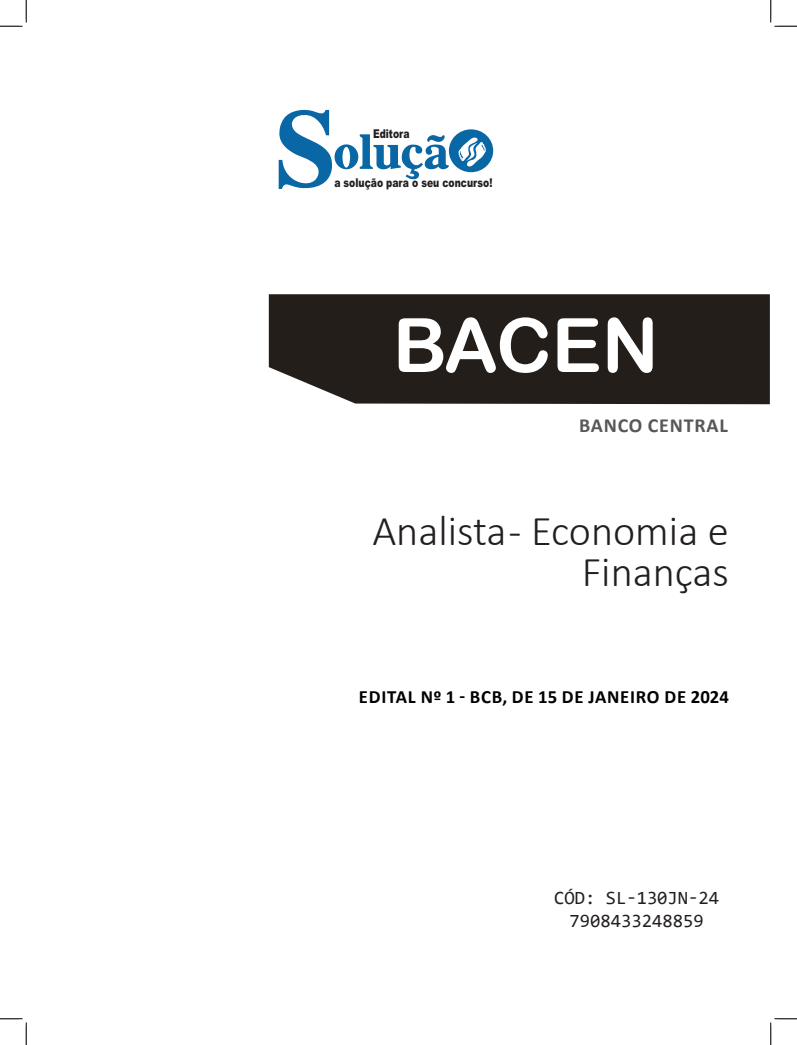
<style>
.page{position:relative;width:797px;height:1045px;background:#fff}
.page>*{position:absolute;margin:0;border:0;box-sizing:border-box;transform-origin:0 0}
.TÍTULO{font:75px "Arial Rounded MT Bold";letter-spacing:-.01em;color:#fff}
.CARGO{font:300 42.5px/41.2px "Calibri";color:#231f20;text-align:right}
.SUBTÍTULO{font:700 20px "Calibri";letter-spacing:.04em;color:#57585a}
.EDITAL{font:700 18.75px "Calibri";letter-spacing:.04em;color:#000}
.SKU_CÓD{font:18.75px "Consolas";color:#231f20}
.t1{font:900 12.12px "Arial";color:#231f20;scale:.76 1}
</style>
<div class="page">
<div style="left:269px;top:294px;width:500px;height:110px;background:#241e1b"></div>
<svg style="left:279px;top:110px;width:214px;height:79px"></svg>
<svg style="left:0;top:0;width:27px;height:27px"></svg>
<svg style="left:0;top:1018px;width:27px;height:27px"></svg>
<svg style="left:770px;top:0;width:27px;height:27px"></svg>
<svg style="left:770px;top:1018px;width:27px;height:27px"></svg>
<p class="t1" style="left:373px;top:125px;width:50px">Editora</p>
<p class="t1" style="left:334px;top:174px;width:210px">a solução para o seu concurso!</p>
<p class="TÍTULO" style="left:393px;top:301px;width:267px">BACEN</p>
<p class="SUBTÍTULO" style="left:579px;top:411px;width:150px">BANCO CENTRAL</p>
<p class="CARGO" style="left:372px;top:509px;width:358px">Analista - Economia e<br>Finanças</p>
<p class="EDITAL" style="left:359px;top:683px;width:371px">EDITAL Nº 1 - BCB, DE 15 DE JANEIRO DE 2024</p>
<p class="SKU_CÓD" style="left:554px;top:885px;width:166px">CÓD: SL-130JN-24</p>
<p class="SKU_CÓD" style="left:569px;top:907px;width:136px">7908433248859</p>
</div>
